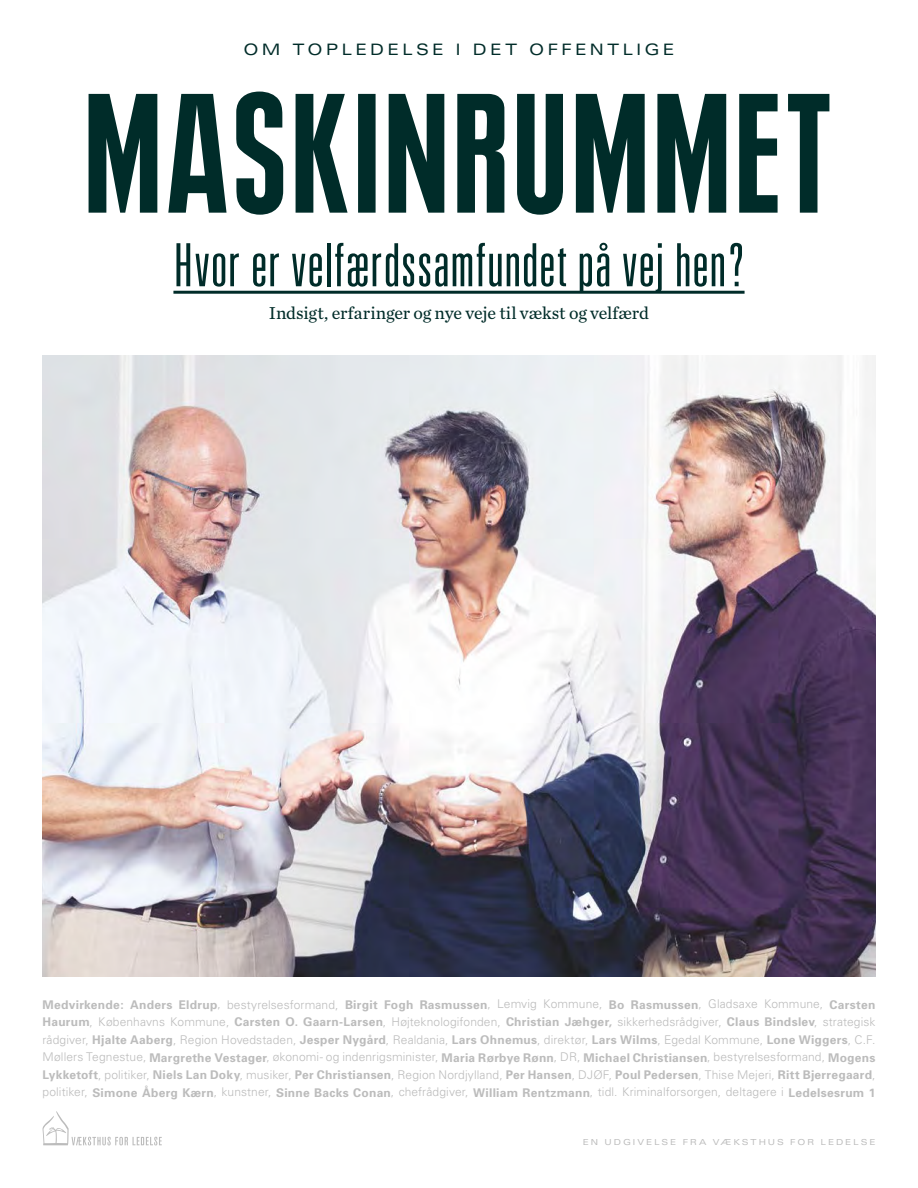
<style>
.page{position:relative;width:918px;height:1188px;background:#fff}
.page>*{position:absolute;margin:0;border:0;box-sizing:border-box;transform-origin:0 0}
.t1{font:300 ultra-condensed 59.55px "Univers";letter-spacing:.015em;color:#002c29}
.t2{font:18px "Chronicle Text G2";letter-spacing:-.005em;color:#002c29}
.t3{font:expanded 15.75px "Univers";letter-spacing:.21em;color:#002c29}
.t4{font:300 12px/17.5px "Univers";letter-spacing:.01em;color:#bcbcbc;text-align:justify}
.t5{font:expanded 8.25px "Univers";letter-spacing:.24em;color:#bcbcbc}
.s1{font-weight:700}
</style>
<div class="page">
<img style="left:43px;top:356px;width:832px;height:621px">
<hr style="left:173px;top:291px;width:572px;height:3px;background:#002c29">
<svg style="left:89px;top:92px;width:740px;height:123px;fill:#002c29"></svg>
<svg style="left:43px;top:1111px;width:119px;height:34px"></svg>
<h3 class="t3" style="left:243px;top:40px;width:430px">O M TOPLE DE LSE I DE T OFFE NTLIGE</h3>
<h1 class="t1" style="left:173px;top:234px;width:573px">Hvor er velfærdssamfundet på vej hen?</h1>
<h2 class="t2" style="left:269px;top:300px;width:382px">Indsigt, erfaringer og nye veje til vækst og velfærd</h2>
<p class="t4" style="left:43px;top:996px;width:834px"><span class="s1">Medvirkende: Anders Eldrup</span>, bestyrelsesformand, <span class="s1">Birgit Fogh Rasmussen</span>, Lemvig Kommune, <span class="s1">Bo Rasmussen</span>, Gladsaxe Kommune, <span class="s1">Carsten Haurum</span>, Københavns Kommune, <span class="s1">Carsten O. Gaarn-Larsen</span>, Højteknologifonden, <span class="s1">Christian Jæhger,</span> sikkerhedsrådgiver, <span class="s1">Claus Bindslev</span>, strategisk rådgiver, <span class="s1">Hjalte Aaberg</span>, Region Hovedstaden, <span class="s1">Jesper Nygård</span>, Realdania, <span class="s1">Lars Ohnemus</span>, direktør, <span class="s1">Lars Wilms</span>, Egedal Kommune, <span class="s1">Lone Wiggers</span>, C.F.<br>Møllers Tegnestue, <span class="s1">Margrethe Vestager</span>, økonomi- og indenrigsminister, <span class="s1">Maria Rørbye Rønn</span>, DR, <span class="s1">Michael Christiansen</span>, bestyrelsesformand, <span class="s1">Mogens Lykketoft</span>, politiker, <span class="s1">Niels Lan Doky</span>, musiker, <span class="s1">Per Christiansen</span>, Region Nordjylland, <span class="s1">Per Hansen</span>, DJØF, <span class="s1">Poul Pedersen</span>, Thise m ejeri, <span class="s1">Ritt Bjerregaard</span>, politiker, <span class="s1">Simone Åberg Kærn</span>, kunstner, <span class="s1">Sinne Backs Conan</span>, chefrådgiver, <span class="s1">William Rentzmann</span>, tidl. Kriminalforsorgen, deltagere i <span class="s1">Ledelsesrum 1</span></p>
<p class="t5" style="left:583px;top:1138px;width:293px">EN UDGIVE LSE FRA VÆKSTHUS FOR LE DE LSE</p>
</div>
